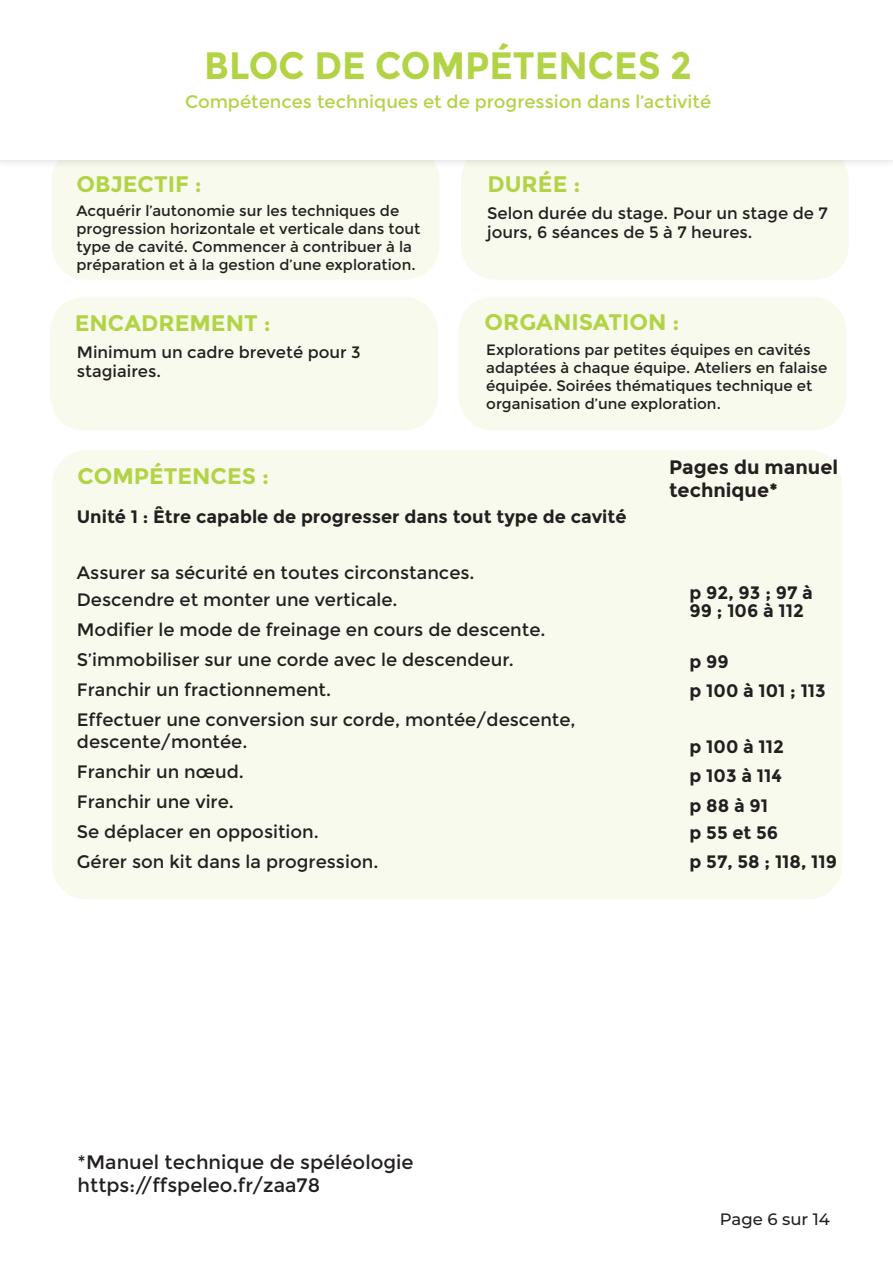
<style>
.page{position:relative;width:893px;height:1263px;background:#fff}
.page>*{position:absolute;margin:0;border:0;box-sizing:border-box;transform-origin:0 0}
.t1{font:700 38.1px "Montserrat";color:#b3d347;scale:.94 1}
.t2{font:700 22.5px "Montserrat";color:#b3d347}
.t3{font:19.5px "Montserrat";color:#231f20}
.t4{font:700 19.5px/23.4px "Montserrat";color:#231f20}
.t5{font:18px "Montserrat";color:#231f20}
.t6{font:700 18px/18.6px "Montserrat";color:#231f20}
.t7{font:18px "Montserrat";color:#b3d347}
.t8{font:16.5px/19.5px "Montserrat";color:#231f20}
.t9{font:500 16.5px "Montserrat";color:#231f20}
.t10{font:15px/18px "Montserrat";color:#231f20}
</style>
<div class="page">
<div style="left:52px;top:146px;width:387px;height:134px;background:#f7faec;border-radius:34px"></div>
<div style="left:461px;top:146px;width:388px;height:134px;background:#f7faec;border-radius:34px"></div>
<div style="left:0;top:0;width:893px;height:169px;background:#231f20;opacity:.2"></div>
<div style="left:0;top:0;width:893px;height:160px;background:#fff"></div>
<div style="left:50px;top:297px;width:388px;height:133px;background:#f7faec;border-radius:34px"></div>
<div style="left:458px;top:297px;width:388px;height:133px;background:#f7faec;border-radius:34px"></div>
<div style="left:52px;top:450px;width:790px;height:449px;background:#f7faec;border-radius:34px"></div>
<p class="t1" style="left:204px;top:43px;width:520px">BLOC DE COMPÉTENCES 2</p>
<p class="t7" style="left:185px;top:91px;width:528px">Compétences techniques et de progression dans l’activité</p>
<p class="t2" style="left:76px;top:171px;width:127px">OBJECTIF :</p>
<p class="t2" style="left:487px;top:171px;width:94px">DURÉE :</p>
<p class="t10" style="left:76px;top:202px;width:324px">Acquérir l’autonomie sur les techniques de</p>
<p class="t10" style="left:76px;top:220px;width:345px">progression horizontale et verticale dans tout type de cavité. Commencer à contribuer à la préparation et à la gestion d’une exploration.</p>
<p class="t8" style="left:487px;top:203px;width:342px">Selon durée du stage. Pour un stage de 7 jours, 6 séances de 5 à 7 heures.</p>
<p class="t2" style="left:75px;top:310px;width:197px">ENCADREMENT :</p>
<p class="t2" style="left:485px;top:309px;width:196px">ORGANISATION :</p>
<p class="t8" style="left:77px;top:342px;width:285px">Minimum un cadre breveté pour 3</p>
<p class="t8" style="left:77px;top:362px;width:86px">stagiaires.</p>
<p class="t2" style="left:78px;top:463px;width:193px">COMPÉTENCES :</p>
<p class="t10" style="left:486px;top:340px;width:343px">Explorations par petites équipes en cavités adaptées à chaque équipe. Ateliers en falaise équipée. Soirées thématiques technique et organisation d’une exploration.</p>
<p class="t4" style="left:669px;top:456px;width:171px">Pages du manuel technique*</p>
<p class="t6" style="left:77px;top:507px;width:551px">Unité 1 : Être capable de progresser dans tout type de cavité</p>
<p class="t5" style="left:77px;top:562px;width:399px">Assurer sa sécurité en toutes circonstances.</p>
<p class="t5" style="left:77px;top:589px;width:322px">Descendre et monter une verticale.</p>
<p class="t5" style="left:77px;top:619px;width:470px">Modifier le mode de freinage en cours de descente.</p>
<p class="t5" style="left:77px;top:649px;width:438px">S’immobiliser sur une corde avec le descendeur.</p>
<p class="t5" style="left:77px;top:679px;width:256px">Franchir un fractionnement.</p>
<p class="t5" style="left:77px;top:709px;width:500px">Effectuer une conversion sur corde, montée/descente,</p>
<p class="t5" style="left:77px;top:731px;width:172px">descente/montée.</p>
<p class="t5" style="left:77px;top:761px;width:168px">Franchir un nœud.</p>
<p class="t5" style="left:77px;top:791px;width:158px">Franchir une vire.</p>
<p class="t5" style="left:77px;top:821px;width:244px">Se déplacer en opposition.</p>
<p class="t5" style="left:77px;top:851px;width:303px">Gérer son kit dans la progression.</p>
<p class="t6" style="left:690px;top:583px;width:125px">p 92, 93 ; 97 à<br>99 ; 106 à 112</p>
<p class="t6" style="left:690px;top:652px;width:41px">p 99</p>
<p class="t6" style="left:690px;top:681px;width:138px">p 100 à 101 ; 113</p>
<p class="t6" style="left:690px;top:738px;width:96px">p 100 à 112</p>
<p class="t6" style="left:690px;top:767px;width:94px">p 103 à 114</p>
<p class="t6" style="left:690px;top:796px;width:80px">p 88 à 91</p>
<p class="t6" style="left:690px;top:823px;width:90px">p 55 et 56</p>
<p class="t6" style="left:690px;top:853px;width:149px">p 57, 58 ; 118, 119</p>
<p class="t3" style="left:78px;top:1151px;width:337px">*Manuel technique de spéléologie</p>
<p class="t3" style="left:78px;top:1174px;width:244px">https://ffspeleo.fr/zaa78</p>
<p class="t9" style="left:720px;top:1208px;width:111px">Page 6 sur 14</p>
</div>
